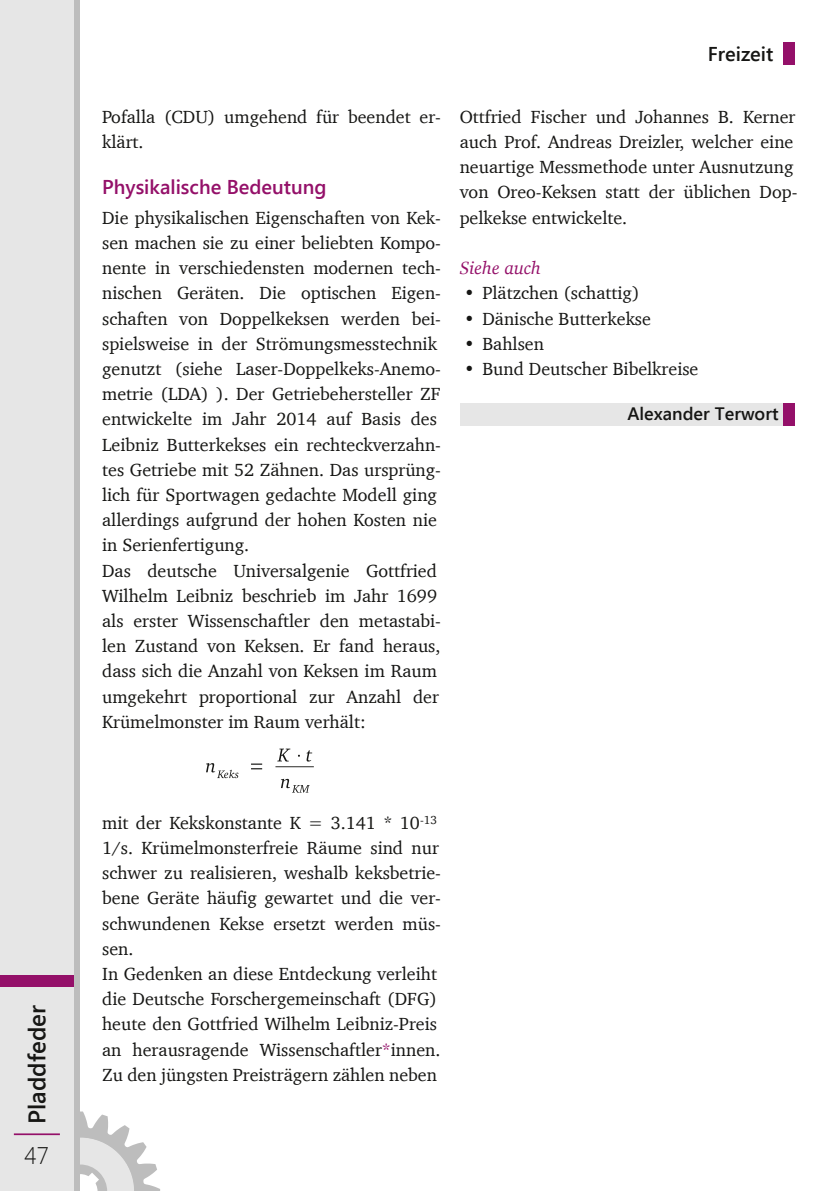
<style>
.page{position:relative;width:840px;height:1191px;background:#fff}
.page>*{position:absolute;margin:0;border:0;box-sizing:border-box;transform-origin:0 0}
.t1{font:600 24px "Segoe UI";color:#161614}
.t2{font:300 24px "Segoe UI";color:#161614}
.t3{font:600 20px "Segoe UI";color:#941069}
.t4{font:600 20px "Segoe UI";color:#161614}
.t5{font:18px/25.2px "Charter";color:#161614}
.t6{font:600 18px "Segoe UI";color:#161614}
.t7{font:italic 18px "Charter";color:#941069}
.s1{color:#941069}
</style>
<div class="page">
<svg style="left:79px;top:1111px;width:81px;height:80px"></svg>
<div style="left:62px;top:0;width:17px;height:1191px;background:#bdbdbd"></div>
<div style="left:0;top:0;width:74px;height:1191px;background:#e6e6e6"></div>
<div style="left:0;top:975px;width:74px;height:11px;background:#941069"></div>
<hr style="left:14px;top:1133px;width:46px;height:2px;background:#941069">
<svg style="left:206px;top:748px;width:108px;height:44px"></svg>
<div style="left:459px;top:403px;width:335px;height:22px;background:#e6e6e6"></div>
<div style="left:782px;top:403px;width:12px;height:22px;background:#941069"></div>
<div style="left:782px;top:43px;width:12px;height:22px;background:#941069"></div>
<h1 class="t1" style="left:27px;top:1124px;width:120px;rotate:-90deg">Pladdfeder</h1>
<h1 class="t2" style="left:25px;top:1141px;width:26px">47</h1>
<p class="t5" style="left:102px;top:105px;width:340px">Pofalla (CDU) umgehend für beendet er&shy;klärt.</p>
<p class="t3" style="left:102px;top:179px;width:226px">Physikalische Bedeutung</p>
<p class="t5" style="left:102px;top:206px;width:340px">Die physikalischen Eigenschaften von Kek&shy;sen machen sie zu einer beliebten Kompo&shy;nente in verschiedensten modernen tech&shy;nischen Geräten. Die optischen Eigen&shy;schaften von Doppelkeksen werden bei&shy;spielsweise in der Strömungsmesstechnik genutzt (siehe Laser-Doppelkeks-Anemo&shy;metrie (LDA) ). Der Getriebehersteller ZF entwickelte im Jahr 2014 auf Basis des Leibniz Butterkekses ein rechteckverzahn&shy;tes Getriebe mit 52 Zähnen. Das ursprüng&shy;lich für Sportwagen gedachte Modell ging allerdings aufgrund der hohen Kosten nie in Serienfertigung.<br>Das deutsche Universalgenie Gottfried Wilhelm Leibniz beschrieb im Jahr 1699 als erster Wissenschaftler den metastabi&shy;len Zustand von Keksen. Er fand heraus, dass sich die Anzahl von Keksen im Raum umgekehrt proportional zur Anzahl der Krümelmonster im Raum verhält:</p>
<p class="t4" style="left:707px;top:46px;width:67px">Freizeit</p>
<p class="t5" style="left:459px;top:105px;width:339px">Ottfried Fischer und Johannes B. Kerner auch Prof. Andreas Dreizler, welcher eine neuartige Messmethode unter Ausnutzung von Oreo-Keksen statt der üblichen Dop&shy;pelkekse entwickelte.</p>
<p class="t7" style="left:459px;top:261px;width:83px">Siehe auch</p>
<p class="t5" style="left:464px;top:282px;width:177px">• Plätzchen (schattig)</p>
<p class="t5" style="left:464px;top:307px;width:188px">• Dänische Butterkekse</p>
<p class="t5" style="left:464px;top:332px;width:81px">• Bahlsen</p>
<p class="t5" style="left:464px;top:357px;width:235px">• Bund Deutscher Bibelkreise</p>
<p class="t6" style="left:627px;top:407px;width:152px">Alexander Terwort</p>
<p class="t5" style="left:102px;top:811px;width:340px">mit der Kekskonstante K = 3.141 * 10<sup>-13<br></sup>1/s. Krümelmonsterfreie Räume sind nur schwer zu realisieren, weshalb keksbetrie&shy;bene Geräte häufig gewartet und die ver&shy;schwundenen Kekse ersetzt werden müs&shy;sen.<br>In Gedenken an diese Entdeckung verleiht die Deutsche Forschergemeinschaft (DFG) heute den Gottfried Wilhelm Leibniz-Preis an herausragende Wissenschaftler<span class="s1">*</span>innen.<br>Zu den jüngsten Preisträgern zählen neben</p>
</div>
